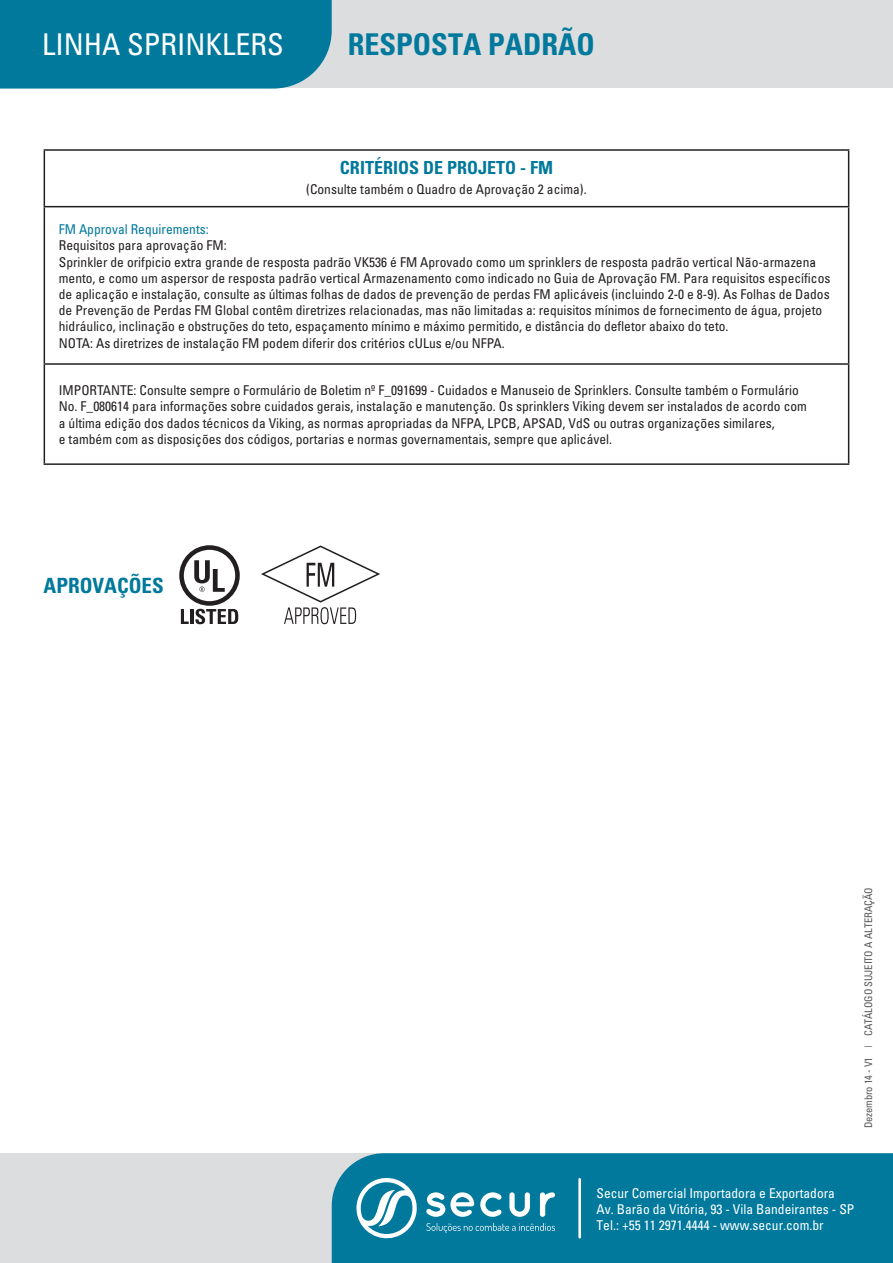
<style>
.page{position:relative;width:893px;height:1263px;background:#fff}
.page>*{position:absolute;margin:0;border:0;box-sizing:border-box;transform-origin:0 0}
.t1{font:condensed 30px "Univers";color:#fff}
.t2{font:700 condensed 30px "Univers";color:#00799c}
.t3{font:700 condensed 21px "Univers";color:#00799c}
.t4{font:700 condensed 18px "Univers";color:#00799c}
.t5{font:condensed 13.5px/16.2px "Univers";color:#231f20}
.t6{font:condensed 13.5px/16.2px "Univers";color:#fff}
.t7{font:condensed 13.5px "Univers";color:#00799c}
.t8{font:condensed 10.5px "Univers";letter-spacing:-.01em;color:#57585a}
</style>
<div class="page">
<div style="left:0;top:0;width:893px;height:88px;background:#dcdddf"></div>
<div style="left:0;top:0;width:332px;height:89px;background:#00799c"></div>
<div style="left:0;top:1153px;width:893px;height:110px;background:#dcdddf"></div>
<div style="left:332px;top:1153px;width:561px;height:110px;background:#00799c"></div>
<svg style="left:354px;top:1174px;width:63px;height:68px;background:#4ea2ba"></svg>
<svg style="left:426px;top:1192px;width:129px;height:25px;background:#67afc4"></svg>
<svg style="left:426px;top:1223px;width:129px;height:10px"></svg>
<hr style="left:578px;top:1179px;width:3px;height:58px;background:#fff">
<svg style="left:179px;top:545px;width:61px;height:79px"></svg>
<svg style="left:261px;top:545px;width:119px;height:79px"></svg>
<hr style="left:44px;top:149px;width:805px;height:2px;background:#231f20">
<hr style="left:44px;top:151px;width:1px;height:55px;background:#231f20">
<hr style="left:848px;top:151px;width:1px;height:55px;background:#231f20">
<hr style="left:44px;top:206px;width:805px;height:1px;background:#231f20">
<hr style="left:44px;top:207px;width:1px;height:156px;background:#231f20">
<hr style="left:848px;top:207px;width:1px;height:156px;background:#231f20">
<hr style="left:44px;top:363px;width:805px;height:2px;background:#231f20">
<hr style="left:44px;top:365px;width:1px;height:98px;background:#231f20">
<hr style="left:848px;top:365px;width:1px;height:98px;background:#231f20">
<hr style="left:44px;top:463px;width:805px;height:2px;background:#231f20">
<h1 class="t1" style="left:42px;top:26px;width:243px">LINHA SPRINKLERS</h1>
<h1 class="t2" style="left:348px;top:26px;width:248px">RESPOSTA PADRÃO</h1>
<h3 class="t4" style="left:340px;top:157px;width:215px">CRITÉRIOS DE PROJETO - FM</h3>
<p class="t5" style="left:306px;top:180px;width:282px">(Consulte também o Quadro de Aprovação 2 acima).</p>
<p class="t7" style="left:59px;top:221px;width:151px">FM Approval Requirements:</p>
<p class="t5" style="left:59px;top:237px;width:773px">Requisitos para aprovação FM:<br>Sprinkler de orifpicio extra grande de resposta padrão VK536 é FM Aprovado como um sprinklers de resposta padrão vertical Não-armazena&shy;mento, e como um aspersor de resposta padrão vertical Armazenamento como indicado no Guia de Aprovação FM. Para requisitos específicos de aplicação e instalação, consulte as últimas folhas de dados de prevenção de perdas FM aplicáveis (incluindo 2-0 e 8-9). As Folhas de Dados de Prevenção de Perdas FM Global contêm diretrizes relacionadas, mas não limitadas a: requisitos mínimos de fornecimento de água, projeto hidráulico, inclinação e obstruções do teto, espaçamento mínimo e máximo permitido, e distância do defletor abaixo do teto.<br>NOTA: As diretrizes de instalação FM podem diferir dos critérios cULus e/ou NFPA.</p>
<p class="t5" style="left:59px;top:382px;width:750px">IMPORTANTE: Consulte sempre o Formulário de Boletim nº F_091699 - Cuidados e Manuseio de Sprinklers. Consulte também o Formulário No. F_080614 para informações sobre cuidados gerais, instalação e manutenção. Os sprinklers Viking devem ser instalados de acordo com a última edição dos dados técnicos da Viking, as normas apropriadas da NFPA, LPCB, APSAD, VdS ou outras organizações similares,<br>e também com as disposições dos códigos, portarias e normas governamentais, sempre que aplicável.</p>
<h2 class="t3" style="left:44px;top:572px;width:122px">APROVAÇÕES</h2>
<p class="t8" style="left:862px;top:1128px;width:242px;rotate:-90deg">Dezembro 14 - V1 | CATÁLOGO SUJEITO A ALTERAÇÃO</p>
<p class="t6" style="left:596px;top:1184px;width:259px">Secur Comercial Importadora e Exportadora<br>Av. Barão da Vitória, 93 - Vila Bandeirantes - SP<br>Tel.: +55 11 2971.4444 - www.secur.com.br</p>
</div>
